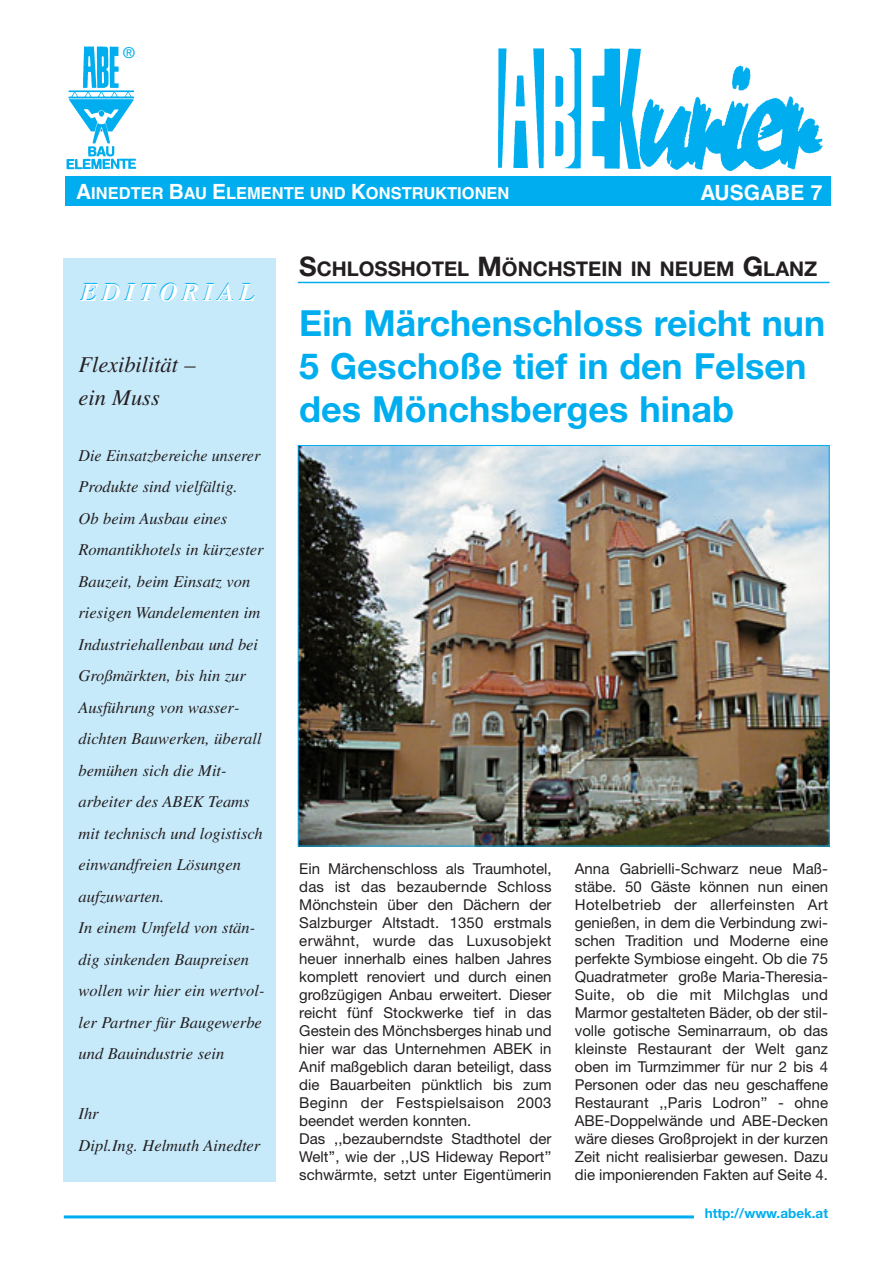
<style>
.page{position:relative;width:893px;height:1262px;background:#fff}
.page>*{position:absolute;margin:0;border:0;box-sizing:border-box;transform-origin:0 0}
.t1{font:700 36px/43.2px "Helvetica Neue";color:#00aeef}
.t2{font:italic 700 25.5px "Times";letter-spacing:.175em;color:#00aeef}
.t3{font:italic 22.5px/33px "Times";color:#231f20}
.t4{font:700 21px "Helvetica";color:#fff}
.t5{font:700 20.25px "Helvetica Neue";color:#231f20}
.t6{font:italic 16.5px/31.5px "Times";color:#231f20}
.t7{font:700 16.5px "Helvetica";color:#fff}
.t8{font:15px/18px "Helvetica Neue";color:#231f20;text-align:justify}
.t9{font:15px "Helvetica";color:#00aeef}
.t10{font:700 13.5px "Helvetica Neue";color:#00aeef}
.s1{font-size:21px}
.s2{font-size:27px}
</style>
<div class="page">
<img style="left:300px;top:447px;width:527px;height:397px">
<div style="left:64px;top:258px;width:212px;height:923px;background:#c7eafb"></div>
<hr style="left:298px;top:282px;width:531px;height:1px;background:#00aeef">
<div style="left:65px;top:177px;width:766px;height:29px;background:#00aeef"></div>
<img style="left:66px;top:46px;width:71px;height:129px">
<img style="left:498px;top:48px;width:143px;height:121px">
<img style="left:639px;top:52px;width:184px;height:120px">
<hr style="left:64px;top:1215px;width:630px;height:3px;background:#00aeef">
<p class="t9" style="left:123px;top:48px;width:13px">®</p>
<p class="t7" style="left:76px;top:187px;width:435px"><span class="s1">A</span>INEDTER <span class="s1">B</span>AU <span class="s1">E</span>LEMENTE UND <span class="s1">K</span>ONSTRUKTIONEN</p>
<h3 class="t4" style="left:700px;top:185px;width:124px">AUSGABE 7</h3>
<h2 class="t2" style="left:81px;top:282px;width:176px">EDITORIAL</h2>
<h3 class="t3" style="left:79px;top:350px;width:118px">Flexibilität – ein Muss</h3>
<p class="t6" style="left:79px;top:441px;width:187px">Die Einsatzbereiche unserer<br>Produkte sind vielfältig.<br>Ob beim Ausbau eines<br>Romantikhotels in kürzester<br>Bauzeit, beim Einsatz von riesigen Wandelementen im<br>Industriehallenbau und bei<br>Großmärkten, bis hin zur<br>Ausführung von wasser&shy;dichten Bauwerken, überall bemühen sich die Mit&shy;arbeiter des ABEK Teams mit technisch und logistisch einwandfreien Lösungen aufzuwarten.<br>In einem Umfeld von stän&shy;dig sinkenden Baupreisen wollen wir hier ein wertvol&shy;ler Partner für Baugewerbe und Bauindustrie sein</p>
<p class="t6" style="left:79px;top:1099px;width:183px">Ihr<br>Dipl.Ing. Helmuth Ainedter</p>
<h3 class="t5" style="left:299px;top:261px;width:519px"><span class="s2">S</span>CHLOSSHOTEL <span class="s2">M</span>ÖNCHSTEIN IN NEUEM <span class="s2">G</span>LANZ</h3>
<h1 class="t1" style="left:299px;top:305px;width:527px">Ein Märchenschloss reicht nun<br>5 Geschoße tief in den Felsen des Mönchsberges hinab</h1>
<p class="t8" style="left:299px;top:860px;width:254px;text-align:left">Ein Märchenschloss als Traumhotel, das ist das bezaubernde Schloss Mönchstein über den Dächern der Salzburger Altstadt. 1350 erstmals erwähnt, wurde das Luxusobjekt heuer innerhalb eines halben Jahres komplett renoviert und durch einen großzügigen Anbau erweitert. Dieser reicht fünf Stockwerke tief in das Gestein des Mönchsberges hinab und hier war das Unternehmen ABEK in Anif maßgeblich daran beteiligt, dass die Bauarbeiten pünktlich bis zum Beginn der Festspielsaison 2003 beendet werden konnten.<br>Das ,,bezauberndste Stadthotel der Welt’’, wie der ,,US Hideway Report’’ schwärmte, setzt unter Eigentümerin</p>
<p class="t8" style="left:575px;top:861px;width:255px">Anna Gabrielli-Schwarz neue Maß&shy;stäbe. 50 Gäste können nun einen Hotelbetrieb der allerfeinsten Art genießen, in dem die Verbindung zwi&shy;schen Tradition und Moderne eine perfekte Symbiose eingeht. Ob die 75<br>Quadratmeter große Maria-Theresia-Suite, ob die mit Milchglas und Marmor gestalteten Bäder, ob der stil&shy;volle gotische Seminarraum, ob das kleinste Restaurant der Welt ganz oben im Turmzimmer für nur 2 bis 4<br>Personen oder das neu geschaffene Restaurant ,,Paris Lodron’’ - ohne ABE-Doppelwände und ABE-Decken wäre dieses Großprojekt in der kurzen Zeit nicht realisierbar gewesen. Dazu die imponierenden Fakten auf Seite 4.</p>
<p class="t10" style="left:704px;top:1208px;width:125px">http://www.abek.at</p>
</div>
